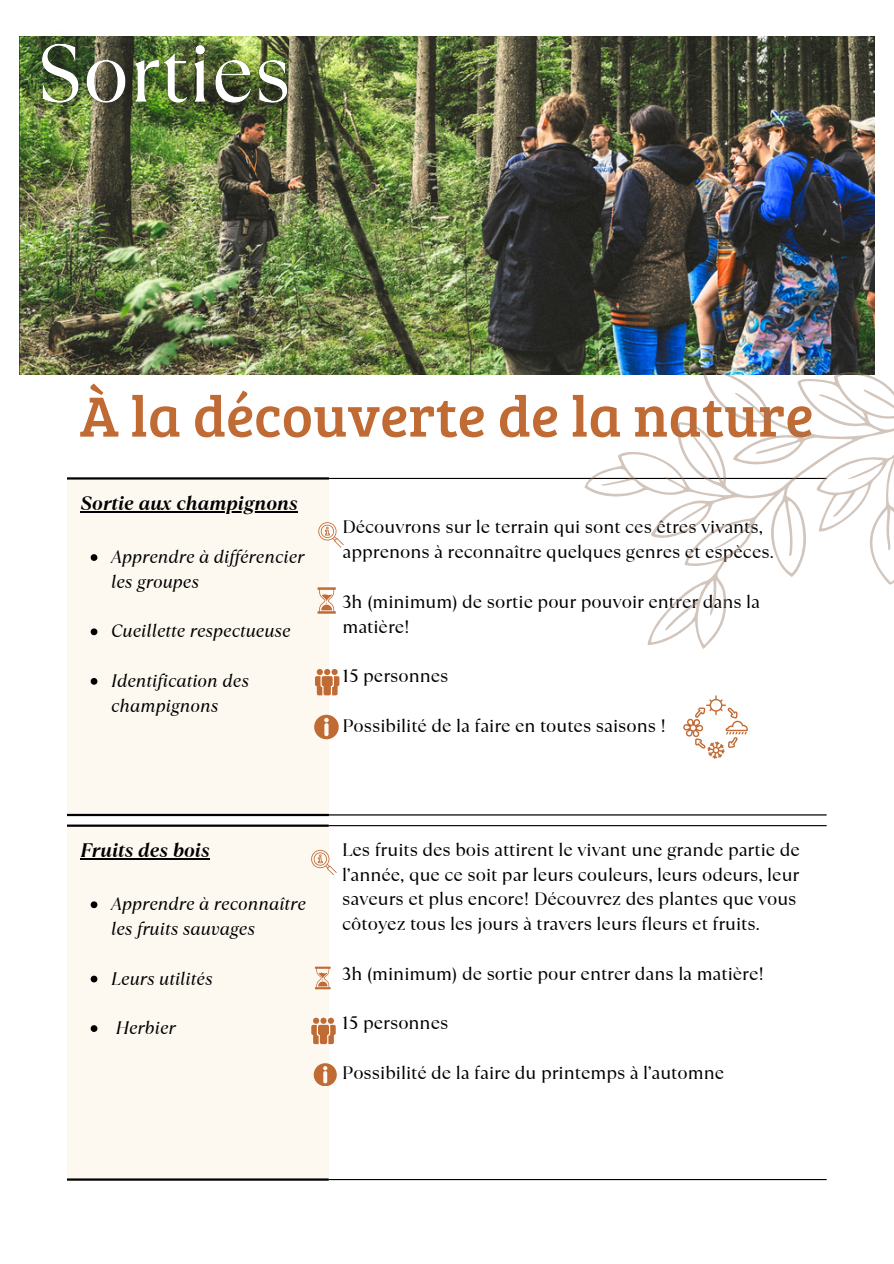
<style>
.page{position:relative;width:894px;height:1264px;background:#fff}
.page>*{position:absolute;margin:0;border:0;box-sizing:border-box;transform-origin:0 0}
.t1{font:58.5px "Bree Serif";color:#c06a34}
.t2{font:italic 700 19.5px "TT Ramillas";color:#000}
.t3{font:18px/24.8px "TT Ramillas";color:#000}
.t4{font:italic 18px/24.8px "TT Ramillas";color:#000}
</style>
<div class="page">
<div style="left:67px;top:478px;width:262px;height:337px;background:#fdf9f1"></div>
<hr style="left:80px;top:511px;width:218px;height:1px;background:#000">
<svg style="left:91px;top:554px;width:6px;height:7px"></svg>
<svg style="left:91px;top:628px;width:6px;height:7px"></svg>
<svg style="left:91px;top:678px;width:6px;height:6px"></svg>
<hr style="left:329px;top:478px;width:497px;height:1px;background:#000">
<hr style="left:329px;top:814px;width:497px;height:1px;background:#000">
<hr style="left:67px;top:477px;width:262px;height:2px;background:#000">
<hr style="left:67px;top:813px;width:262px;height:3px;background:#000">
<div style="left:67px;top:825px;width:262px;height:354px;background:#fdf9f1"></div>
<hr style="left:80px;top:858px;width:130px;height:1px;background:#000">
<svg style="left:91px;top:901px;width:6px;height:7px"></svg>
<svg style="left:91px;top:975px;width:6px;height:7px"></svg>
<svg style="left:91px;top:1025px;width:6px;height:6px"></svg>
<hr style="left:328px;top:825px;width:498px;height:1px;background:#000">
<hr style="left:328px;top:1178px;width:498px;height:2px;background:#000">
<hr style="left:67px;top:824px;width:261px;height:2px;background:#000">
<hr style="left:67px;top:1178px;width:261px;height:2px;background:#000">
<svg style="left:317px;top:587px;width:18px;height:26px"></svg>
<svg style="left:318px;top:522px;width:25px;height:25px"></svg>
<svg style="left:315px;top:966px;width:15px;height:23px"></svg>
<svg style="left:311px;top:850px;width:25px;height:24px"></svg>
<svg style="left:315px;top:669px;width:24px;height:26px"></svg>
<svg style="left:311px;top:1017px;width:24px;height:27px"></svg>
<img style="left:20px;top:36px;width:854px;height:339px">
<svg style="left:314px;top:714px;width:24px;height:25px"></svg>
<svg style="left:313px;top:1063px;width:23px;height:22px"></svg>
<svg style="left:537px;top:280px;width:356px;height:451px"></svg>
<svg style="left:682px;top:695px;width:65px;height:63px"></svg>
<img style="left:19px;top:36px;width:300px;height:99px">
<p class="t1" style="left:80px;top:373px;width:735px">À la découverte de la nature</p>
<p class="t2" style="left:80px;top:490px;width:219px">Sortie aux champignons</p>
<p class="t4" style="left:111px;top:544px;width:195px">Apprendre à différencier les groupes</p>
<p class="t4" style="left:111px;top:619px;width:181px">Cueillette respectueuse</p>
<p class="t4" style="left:111px;top:668px;width:139px">Identification des champignons</p>
<p class="t3" style="left:342px;top:515px;width:432px">Découvrons sur le terrain qui sont ces êtres vivants, apprenons à reconnaître quelques genres et espèces.</p>
<p class="t3" style="left:342px;top:589px;width:419px">3h (minimum) de sortie pour pouvoir entrer dans la matière!</p>
<p class="t3" style="left:342px;top:663px;width:108px">15 personnes</p>
<p class="t3" style="left:342px;top:713px;width:325px">Possibilité de la faire en toutes saisons !</p>
<p class="t2" style="left:80px;top:837px;width:131px">Fruits des bois</p>
<p class="t4" style="left:111px;top:891px;width:196px">Apprendre à reconnaître les fruits sauvages</p>
<p class="t4" style="left:111px;top:966px;width:103px">Leurs utilités</p>
<p class="t4" style="left:116px;top:1015px;width:62px">Herbier</p>
<p class="t3" style="left:342px;top:837px;width:459px">Les fruits des bois attirent le vivant une grande partie de l’année, que ce soit par leurs couleurs, leurs odeurs, leur saveurs et plus encore! Découvrez des plantes que vous côtoyez tous les jours à travers leurs fleurs et fruits.</p>
<p class="t3" style="left:342px;top:961px;width:423px">3h (minimum) de sortie pour entrer dans la matière!</p>
<p class="t3" style="left:342px;top:1010px;width:108px">15 personnes</p>
<p class="t3" style="left:342px;top:1060px;width:383px">Possibilité de la faire du printemps à l’automne</p>
</div>
